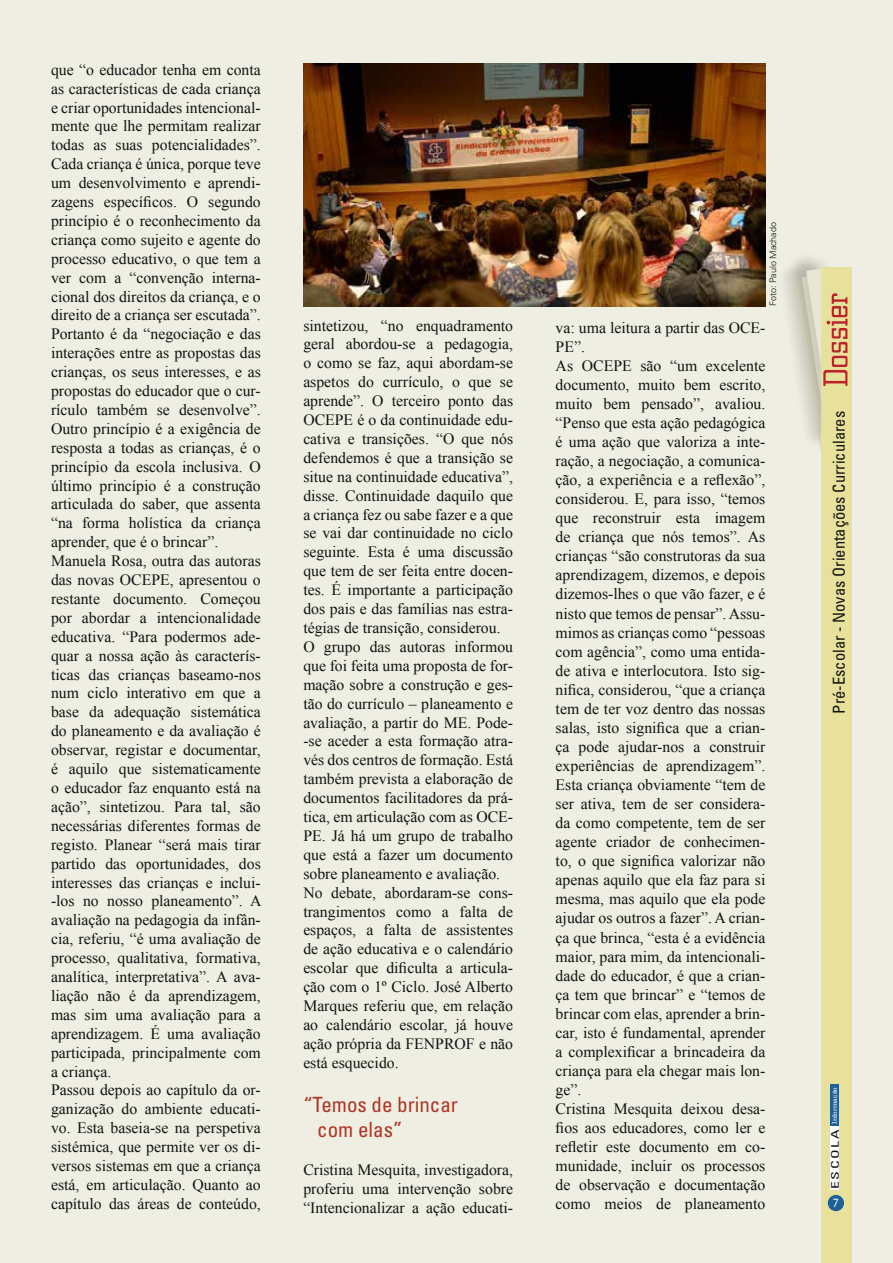
<style>
.page{position:relative;width:893px;height:1263px;background:#efeee2}
.page>*{position:absolute;margin:0;border:0;box-sizing:border-box;transform-origin:0 0}
.t1{font:condensed 21px/25.2px "Univers";color:#b13323}
.t2{font:condensed 16.5px "Univers";color:#121212}
.t3{font:15.75px/18.9px "Times New Roman";color:#121212}
.t4{font:12px "Andale Mono";color:#fff}
.t5{font:condensed 10.5px "Univers";letter-spacing:.1em;color:#121212;scale:1.5 1}
.t6{font:300 9px "Univers";color:#121212}
.t7{font:6.75px "Civic";letter-spacing:.01em;color:#fff;scale:1.33 1}
</style>
<div class="page">
<div style="left:788px;top:250px;width:60px;height:198px;background:#121212;opacity:.1"></div>
<div style="left:821px;top:267px;width:30px;height:996px;background:#e8e19c"></div>
<svg style="left:795px;top:268px;width:53px;height:183px"></svg>
<div style="left:830px;top:1084px;width:9px;height:42px;background:#1d6198"></div>
<div style="left:828px;top:1195px;width:16px;height:16px;background:#1d6198;border-radius:50%"></div>
<div style="left:830px;top:1126px;width:9px;height:63px;background:#fff"></div>
<img style="left:303px;top:64px;width:462px;height:242px">
<p class="t3" style="left:51px;top:60px;width:212px">que “o educador tenha em conta as características de cada criança e criar oportunidades intencional&shy;mente que lhe permitam realizar todas as suas potencialidades”.<br>Cada criança é única, porque teve um desenvolvimento e aprendi&shy;zagens específicos. O segundo princípio é o reconhecimento da criança como sujeito e agente do processo educativo, o que tem a ver com a “convenção interna&shy;cional dos direitos da criança, e o direito de a criança ser escutada”.<br>Portanto é da “negociação e das interações entre as propostas das crianças, os seus interesses, e as propostas do educador que o cur&shy;rículo também se desenvolve”.<br>Outro princípio é a exigência de resposta a todas as crianças, é o princípio da escola inclusiva. O último princípio é a construção articulada do saber, que assenta “na forma holística da criança aprender, que é o brincar”.<br>Manuela Rosa, outra das autoras das novas OCEPE, apresentou o restante documento. Começou por abordar a intencionalidade educativa. “Para podermos ade&shy;quar a nossa ação às caracterís&shy;ticas das crianças baseamo-nos num ciclo interativo em que a base da adequação sistemática do planeamento e da avaliação é observar, registar e documentar, é aquilo que sistematicamente o educador faz enquanto está na ação”, sintetizou. Para tal, são necessárias diferentes formas de registo. Planear “será mais tirar partido das oportunidades, dos interesses das crianças e inclui--los no nosso planeamento”. A avaliação na pedagogia da infân&shy;cia, referiu, “é uma avaliação de processo, qualitativa, formativa, analítica, interpretativa”. A ava&shy;liação não é da aprendizagem, mas sim uma avaliação para a aprendizagem. É uma avaliação participada, principalmente com a criança.<br>Passou depois ao capítulo da or&shy;ganização do ambiente educati&shy;vo. Esta baseia-se na perspetiva sistémica, que permite ver os di&shy;versos sistemas em que a criança está, em articulação. Quanto ao capítulo das áreas de conteúdo,</p>
<p class="t3" style="left:303px;top:316px;width:211px">sintetizou, “no enquadramento geral abordou-se a pedagogia, o como se faz, aqui abordam-se aspetos do currículo, o que se aprende”. O terceiro ponto das<br>OCEPE é o da continuidade edu&shy;cativa e transições. “O que nós defendemos é que a transição se situe na continuidade educativa”, disse. Continuidade daquilo que a criança fez ou sabe fazer e a que se vai dar continuidade no ciclo seguinte. Esta é uma discussão que tem de ser feita entre docen&shy;tes. É importante a participação dos pais e das famílias nas estra&shy;tégias de transição, considerou.<br>O grupo das autoras informou que foi feita uma proposta de for&shy;mação sobre a construção e ges&shy;tão do currículo – planeamento e avaliação, a partir do ME. Pode--se aceder a esta formação atra&shy;vés dos centros de formação. Está também prevista a elaboração de documentos facilitadores da prá&shy;tica, em articulação com as OCE-<br>PE. Já há um grupo de trabalho que está a fazer um documento sobre planeamento e avaliação.<br>No debate, abordaram-se cons&shy;trangimentos como a falta de espaços, a falta de assistentes de ação educativa e o calendário escolar que dificulta a articula&shy;ção com o 1º Ciclo. José Alberto<br>Marques referiu que, em relação ao calendário escolar, já houve ação própria da FENPROF e não está esquecido.</p>
<p class="t1" style="left:317px;top:1091px;width:142px;text-indent:-14px">“Temos de brincar com elas”</p>
<p class="t3" style="left:303px;top:1160px;width:211px;text-align:justify">Cristina Mesquita, investigadora, proferiu uma intervenção sobre “Intencionalizar a ação educati-</p>
<p class="t6" style="left:768px;top:306px;width:85px;rotate:-90deg">Foto: Paulo Machado</p>
<p class="t3" style="left:556px;top:318px;width:211px">va: uma leitura a partir das OCE-<br>PE”.<br>As OCEPE são “um excelente documento, muito bem escrito, muito bem pensado”, avaliou. “Penso que esta ação pedagógica é uma ação que valoriza a inte&shy;ração, a negociação, a comunica&shy;ção, a experiência e a reflexão”, considerou. E, para isso, “temos que reconstruir esta imagem de criança que nós temos”. As crianças “são construtoras da sua aprendizagem, dizemos, e depois dizemos-lhes o que vão fazer, e é nisto que temos de pensar”. Assu&shy;mimos as crianças como “pessoas com agência”, como uma entida&shy;de ativa e interlocutora. Isto sig&shy;nifica, considerou, “que a criança tem de ter voz dentro das nossas salas, isto significa que a crian&shy;ça pode ajudar-nos a construir experiências de aprendizagem”.<br>Esta criança obviamente “tem de ser ativa, tem de ser considera&shy;da como competente, tem de ser agente criador de conhecimen&shy;to, o que significa valorizar não apenas aquilo que ela faz para si mesma, mas aquilo que ela pode ajudar os outros a fazer”. A crian&shy;ça que brinca, “esta é a evidência maior, para mim, da intencionali&shy;dade do educador, é que a crian&shy;ça tem que brincar” e “temos de brincar com elas, aprender a brin&shy;car, isto é fundamental, aprender a complexificar a brincadeira da criança para ela chegar mais lon&shy;ge”.<br>Cristina Mesquita deixou desa&shy;fios aos educadores, como ler e refletir este documento em co&shy;munidade, incluir os processos de observação e documentação como meios de planeamento</p>
<p class="t2" style="left:828px;top:713px;width:304px;rotate:-90deg">Pré-Escolar - Novas Orientações Curriculares</p>
<p class="t7" style="left:831px;top:1123px;width:29px;rotate:-90deg">Informação</p>
<p class="t5" style="left:828px;top:1189px;width:41px;rotate:-90deg">ESCOLA</p>
<p class="t4" style="left:832px;top:1195px;width:9px">7</p>
</div>
